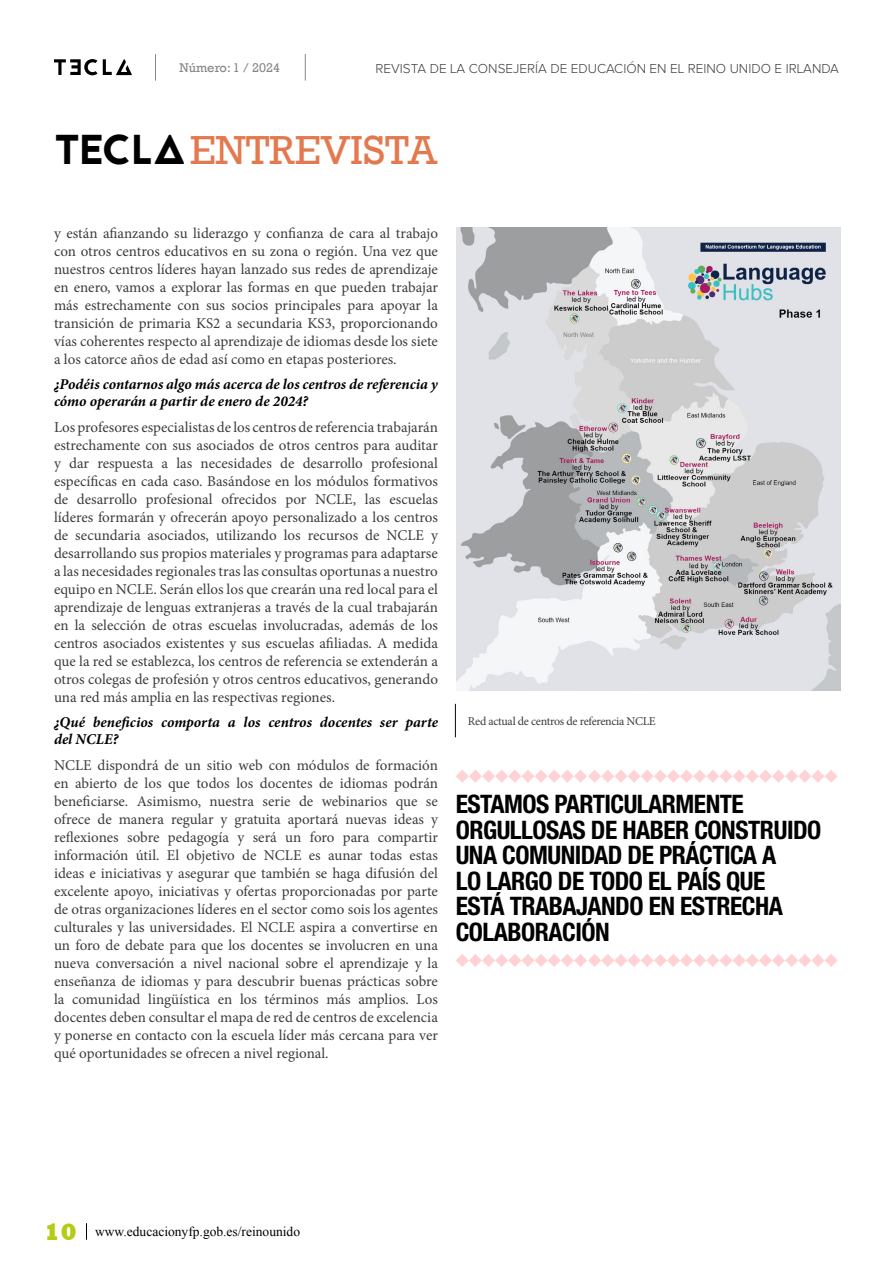
<style>
.page{position:relative;width:893px;height:1263px;background:#fff}
.page>*{position:absolute;margin:0;border:0;box-sizing:border-box;transform-origin:0 0}
.t1{font:41.55px "Rockwell";color:#e37a4f}
.t2{font:700 condensed 25.5px/25.5px "Helvetica Neue LT Std";letter-spacing:-.02em;color:#000}
.t3{font:15px/18px "Minion Pro";color:#3c3c3b;text-align:justify}
.t4{font:italic 700 15px/16.5px "Minion Pro";color:#000}
.t5{font:300 13.5px "Proxima Nova A";color:#3c3c3b}
.t6{font:13.5px "Times New Roman";color:#000}
.t7{font:12.9px "Rockwell";color:#878787}
.t8{font:12px "Minion Pro";letter-spacing:-.025em;color:#3c3c3b}
.s1{font-family:"Jaapokkienchance";font-size:41.7px;color:#000}
.s2{font-family:"Rockwell";font-weight:800;font-size:24px;color:#b4cc16}
</style>
<div class="page">
<svg style="left:86px;top:1223px;width:1px;height:17px"></svg>
<svg style="left:155px;top:54px;width:1px;height:27px"></svg>
<svg style="left:54px;top:59px;width:78px;height:16px"></svg>
<svg style="left:305px;top:54px;width:1px;height:27px"></svg>
<svg style="left:456px;top:770px;width:382px;height:13px"></svg>
<svg style="left:456px;top:954px;width:382px;height:13px"></svg>
<img style="left:456px;top:227px;width:384px;height:464px">
<hr style="left:455px;top:704px;width:1px;height:33px;background:#0b0700">
<p class="t7" style="left:179px;top:60px;width:102px">Número: 1 / 2024</p>
<p class="t5" style="left:375px;top:61px;width:465px">REVISTA DE LA CONSEJERÍA DE EDUCACIÓN EN EL REINO UNIDO E IRLANDA</p>
<h1 class="t1" style="left:54px;top:126px;width:385px"><span class="s1">TECLA</span>ENTREVISTA</h1>
<p class="t3" style="left:54px;top:224px;width:386px">y están afianzando su liderazgo y confianza de cara al trabajo con otros centros educativos en su zona o región. Una vez que nuestros centros líderes hayan lanzado sus redes de aprendizaje en enero, vamos a explorar las formas en que pueden trabajar más estrechamente con sus socios principales para apoyar la transición de primaria KS2 a secundaria KS3, proporcionando vías coherentes respecto al aprendizaje de idiomas desde los siete a los catorce años de edad así como en etapas posteriores.</p>
<p class="t4" style="left:54px;top:376px;width:385px">¿Podéis contarnos algo más acerca de los centros de referencia y cómo operarán a partir de enero de 2024?</p>
<p class="t3" style="left:54px;top:418px;width:385px">Los profesores especialistas de los centros de referencia trabajarán estrechamente con sus asociados de otros centros para auditar y dar respuesta a las necesidades de desarrollo profesional específicas en cada caso. Basándose en los módulos formativos de desarrollo profesional ofrecidos por NCLE, las escuelas líderes formarán y ofrecerán apoyo personalizado a los centros de secundaria asociados, utilizando los recursos de NCLE y desarrollando sus propios materiales y programas para adaptarse a las necesidades regionales tras las consultas oportunas a nuestro equipo en NCLE. Serán ellos los que crearán una red local para el aprendizaje de lenguas extranjeras a través de la cual trabajarán en la selección de otras escuelas involucradas, además de los centros asociados existentes y sus escuelas afiliadas. A medida que la red se establezca, los centros de referencia se extenderán a otros colegas de profesión y otros centros educativos, generando una red más amplia en las respectivas regiones.</p>
<p class="t4" style="left:54px;top:714px;width:385px">¿Qué beneficios comporta a los centros docentes ser parte del NCLE?</p>
<p class="t3" style="left:54px;top:756px;width:386px">NCLE dispondrá de un sitio web con módulos de formación en abierto de los que todos los docentes de idiomas podrán beneficiarse. Asimismo, nuestra serie de webinarios que se ofrece de manera regular y gratuita aportará nuevas ideas y reflexiones sobre pedagogía y será un foro para compartir información útil. El objetivo de NCLE es aunar todas estas ideas e iniciativas y asegurar que también se haga difusión del excelente apoyo, iniciativas y ofertas proporcionadas por parte de otras organizaciones líderes en el sector como sois los agentes culturales y las universidades. El NCLE aspira a convertirse en un foro de debate para que los docentes se involucren en una nueva conversación a nivel nacional sobre el aprendizaje y la enseñanza de idiomas y para descubrir buenas prácticas sobre la comunidad lingüística en los términos más amplios. Los docentes deben consultar el mapa de red de centros de excelencia y ponerse en contacto con la escuela líder más cercana para ver qué oportunidades se ofrecen a nivel regional.</p>
<p class="t8" style="left:468px;top:713px;width:189px">Red actual de centros de referencia NCLE</p>
<h2 class="t2" style="left:456px;top:791px;width:367px">ESTAMOS PARTICULARMENTE<br>ORGULLOSAS DE HABER CONSTRUIDO<br>UNA COMUNIDAD DE PRÁCTICA A<br>LO LARGO DE TODO EL PAÍS QUE<br>ESTÁ TRABAJANDO EN ESTRECHA<br>COLABORACIÓN</h2>
<p class="t6" style="left:44px;top:1222px;width:258px"><span class="s2">10</span> www.educacionyfp.gob.es/reinounido</p>
</div>
